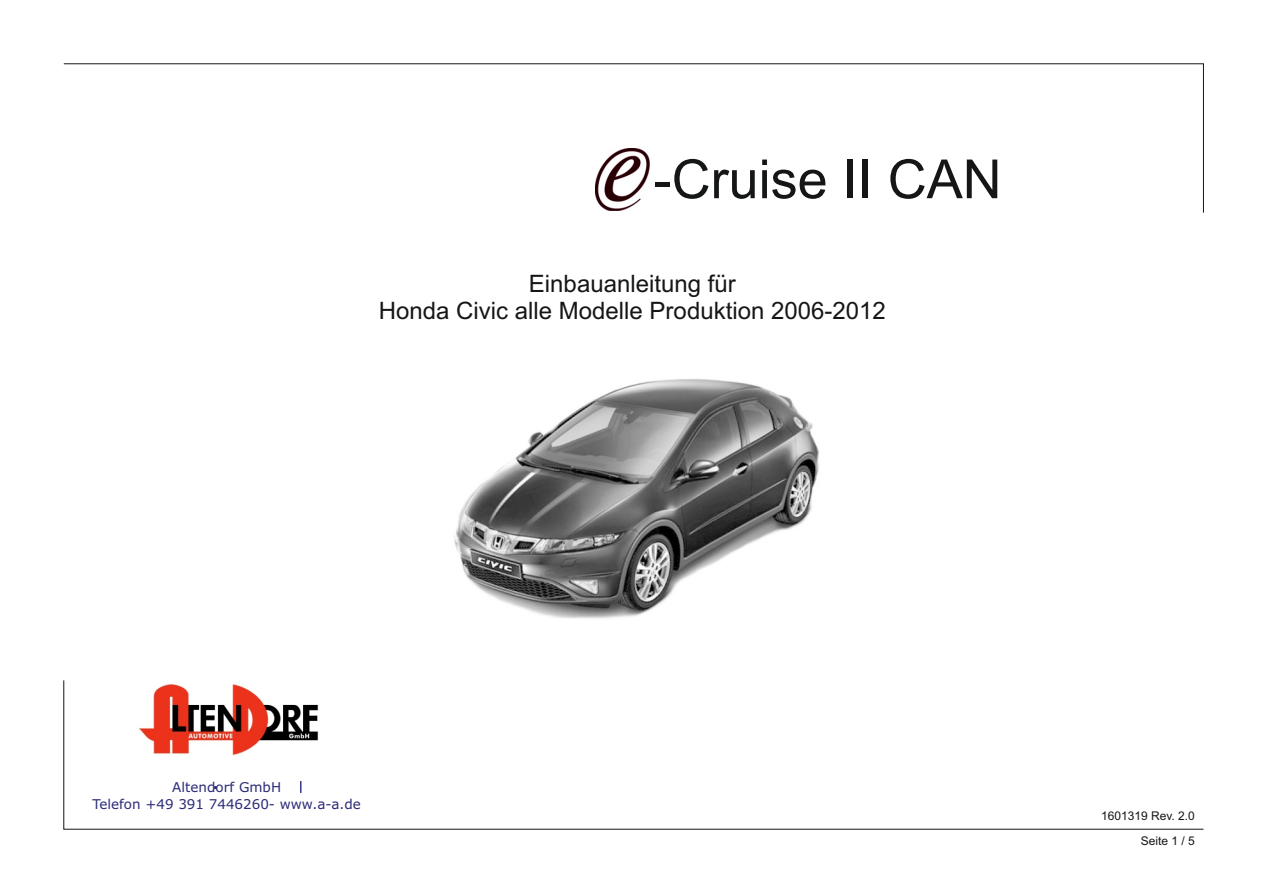
<style>
.page{position:relative;width:1263px;height:893px;background:#fff}
.page>*{position:absolute;margin:0;border:0;box-sizing:border-box;transform-origin:0 0}
.t1{font:54px "Arial";color:#151616}
.t2{font:24px "Arial";color:#151616}
.t3{font:13.5px/16.4px "Verdana";color:#2b2b78;text-align:center}
.t4{font:12px "Arial";color:#151616}
</style>
<div class="page">
<svg style="left:63px;top:63px;width:1141px;height:150px"></svg>
<svg style="left:63px;top:680px;width:1141px;height:149px"></svg>
<img style="left:595px;top:148px;width:54px;height:63px">
<img style="left:454px;top:379px;width:365px;height:240px">
<img style="left:132px;top:680px;width:197px;height:80px">
<svg style="left:300px;top:781px;width:1px;height:12px"></svg>
<h1 class="t1" style="left:654px;top:159px;width:350px">-Cruise II CAN</h1>
<p class="t2" style="left:529px;top:274px;width:208px">Einbauanleitung für</p>
<p class="t2" style="left:379px;top:301px;width:508px">Honda Civic alle Modelle Produktion 2006-2012</p>
<p class="t3" style="left:92px;top:780px;width:270px">Altendorf GmbH<br>Telefon +49 391 7446260- www.a-a.de</p>
<p class="t4" style="left:1101px;top:811px;width:95px">1601319 Rev. 2.0</p>
<p class="t4" style="left:1141px;top:837px;width:56px">Seite 1 / 5</p>
</div>
